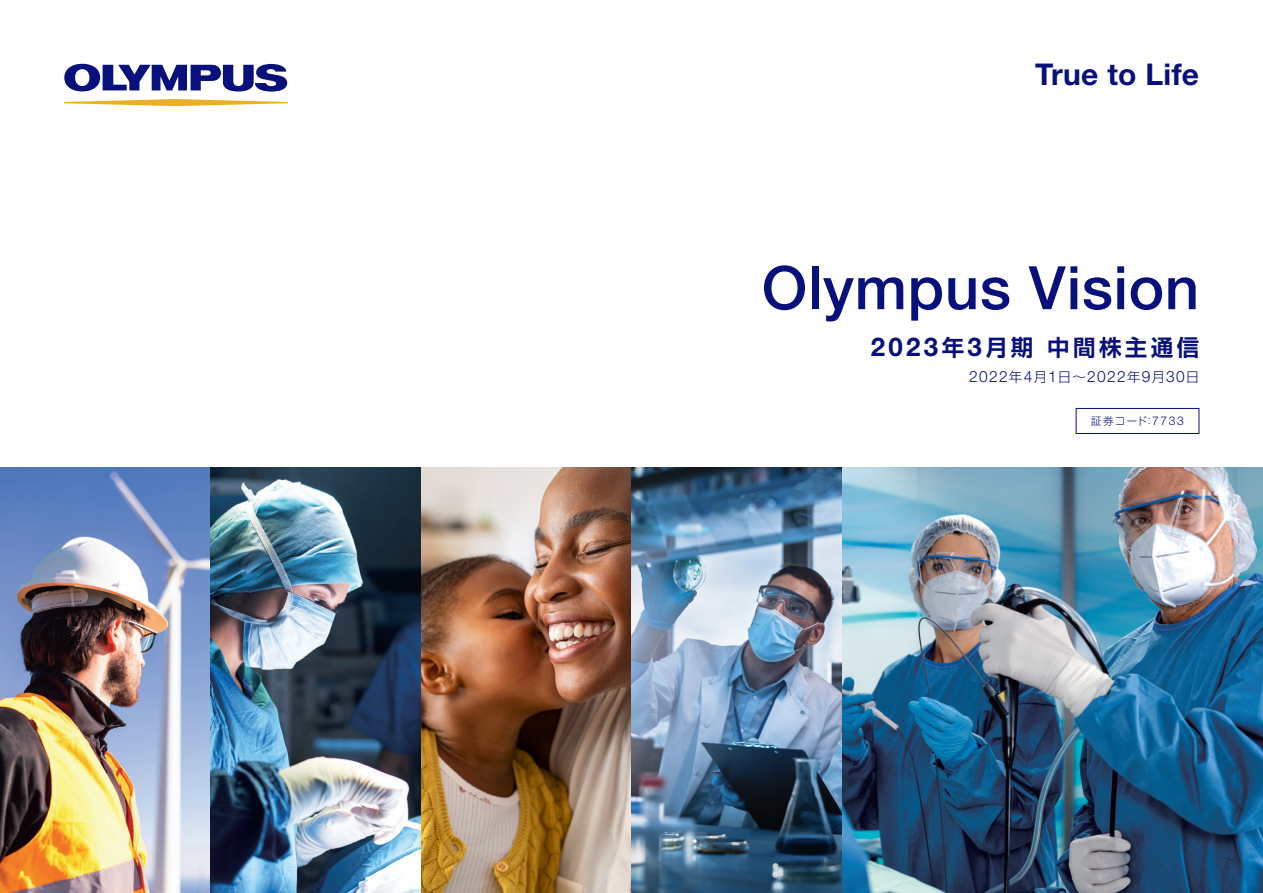
<style>
.page{position:relative;width:1263px;height:893px;background:#fff}
.page>*{position:absolute;margin:0;border:0;box-sizing:border-box;transform-origin:0 0}
.t1{font:500 60px "Helvetica Neue LT Std";letter-spacing:.01em;color:#08107b}
.t2{font:700 30px "Helvetica Neue LT Std";letter-spacing:.01em;color:#08107b}
.t3{font:700 22.5px "Shin Go Pro De";letter-spacing:.15em;color:#08107b}
.t4{font:300 15.45px "Helvetica Neue LT Std";letter-spacing:.085em;color:#08107b}
.t5{font:300 10.5px "Shin Go Pro";letter-spacing:.115em;color:#08107b}
.s1{font-family:"Helvetica Neue LT Std";font-size:25.8px}
.s2{font-family:"Shin Go Pro";font-size:13.5px}
.s3{font-family:"Helvetica Neue LT Std";font-size:12.15px}
</style>
<div class="page">
<div style="left:1076px;top:408px;width:123px;height:26px;border:1px solid #08107b"></div>
<svg style="left:64px;top:64px;width:223px;height:28px"></svg>
<svg style="left:64px;top:99px;width:224px;height:7px"></svg>
<img style="left:0;top:468px;width:1263px;height:425px">
<h2 class="t2" style="left:1035px;top:56px;width:165px">True to Life</h2>
<h1 class="t1" style="left:762px;top:252px;width:439px">Olympus Vision</h1>
<h3 class="t3" style="left:871px;top:329px;width:330px"><span class="s1">2023</span>年<span class="s1">3</span>月期 中間株主通信</h3>
<p class="t4" style="left:969px;top:367px;width:232px">2022<span class="s2">年</span>4<span class="s2">月</span>1<span class="s2">日～</span>2022<span class="s2">年</span>9<span class="s2">月</span>30<span class="s2">日</span></p>
<p class="t5" style="left:1091px;top:412px;width:94px">証券コード：<span class="s3">7733</span></p>
</div>
